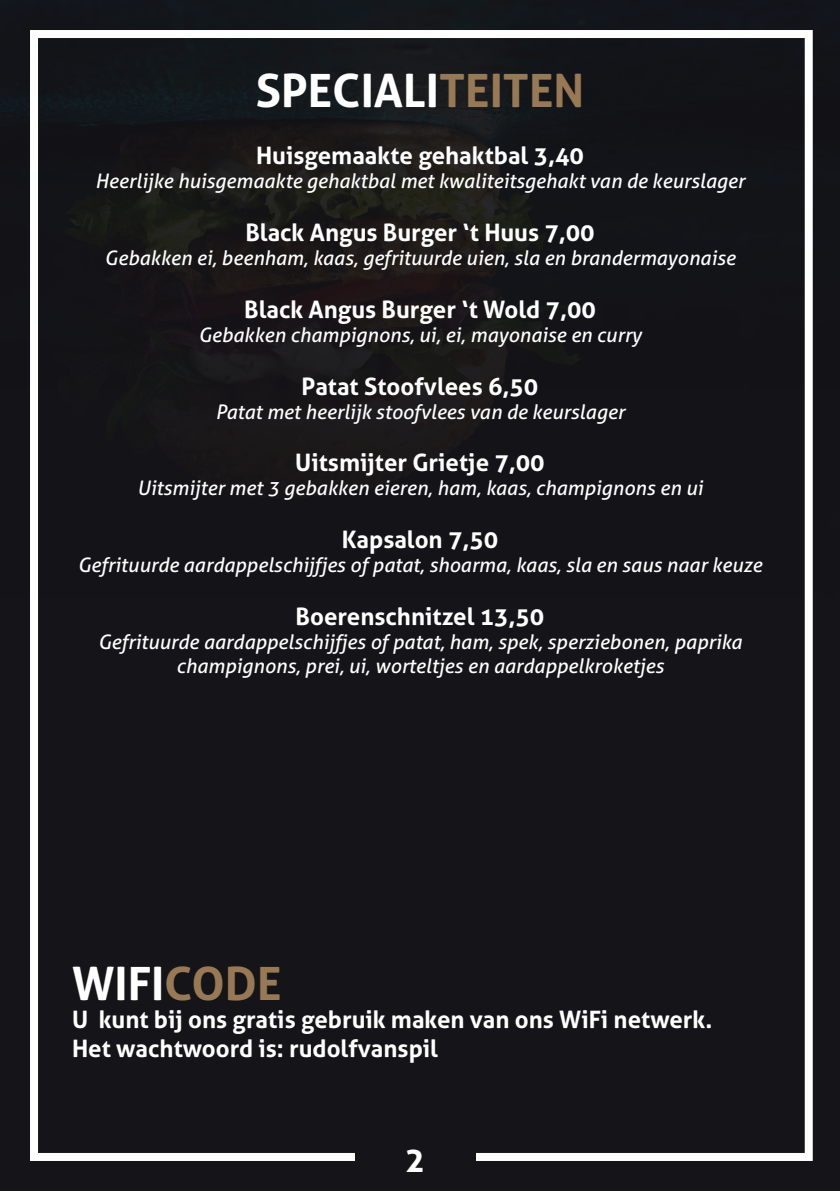
<style>
.page{position:relative;width:840px;height:1191px;background:#fff}
.page>*{position:absolute;margin:0;border:0;box-sizing:border-box;transform-origin:0 0}
.t1{font:700 46px "Aller";color:#fff}
.t2{font:700 34px "Aller";color:#fff}
.t3{font:700 24px/28.8px "Aller";color:#fff}
.t4{font:italic 20px/24px "Aller";color:#fff;text-align:center}
.s1{color:#987955}
</style>
<div class="page">
<div style="left:0;top:0;width:839px;height:1191px;background:#151418"></div>
<div style="left:30px;top:30px;width:782px;height:1131px;border:8px solid #fff"></div>
<div style="left:354px;top:1147px;width:121px;height:44px;background:#151418"></div>
<h1 class="t1" style="left:255px;top:62px;width:330px">SPECIALI<span class="s1">TEITEN</span></h1>
<p class="t3" style="left:256px;top:141px;width:329px">Huisgemaakte gehaktbal 3,40</p>
<p class="t4" style="left:95px;top:169px;width:650px">Heerlijke huisgemaakte gehaktbal met kwaliteitsgehakt van de keurslager</p>
<p class="t3" style="left:245px;top:218px;width:350px">Black Angus Burger ‘t Huus 7,00</p>
<p class="t4" style="left:104px;top:246px;width:632px">Gebakken ei, beenham, kaas, gefrituurde uien, sla en brandermayonaise</p>
<p class="t3" style="left:244px;top:295px;width:353px">Black Angus Burger ‘t Wold 7,00</p>
<p class="t4" style="left:198px;top:322px;width:444px">Gebakken champignons, ui, ei, mayonaise en curry</p>
<p class="t3" style="left:301px;top:371px;width:238px">Patat Stoofvlees 6,50</p>
<p class="t4" style="left:215px;top:399px;width:410px">Patat met heerlijk stoofvlees van de keurslager</p>
<p class="t3" style="left:295px;top:448px;width:251px">Uitsmijter Grietje 7,00</p>
<p class="t4" style="left:137px;top:476px;width:566px">Uitsmijter met 3 gebakken eieren, ham, kaas, champignons en ui</p>
<p class="t3" style="left:341px;top:525px;width:158px">Kapsalon 7,50</p>
<p class="t4" style="left:78px;top:553px;width:685px">Gefrituurde aardappelschijfjes of patat, shoarma, kaas, sla en saus naar keuze</p>
<p class="t3" style="left:295px;top:602px;width:250px">Boerenschnitzel 13,50</p>
<p class="t4" style="left:98px;top:630px;width:645px">Gefrituurde aardappelschijfjes of patat, ham, spek, sperziebonen, paprika champignons, prei, ui, worteltjes en aardappelkroketjes</p>
<h1 class="t1" style="left:72px;top:955px;width:211px">WIFI<span class="s1">CODE</span></h1>
<p class="t3" style="left:72px;top:1005px;width:641px">U kunt bij ons gratis gebruik maken van ons WiFi netwerk.<br>Het wachtwoord is: rudolfvanspil</p>
<h2 class="t2" style="left:404px;top:1139px;width:22px">2</h2>
</div>
